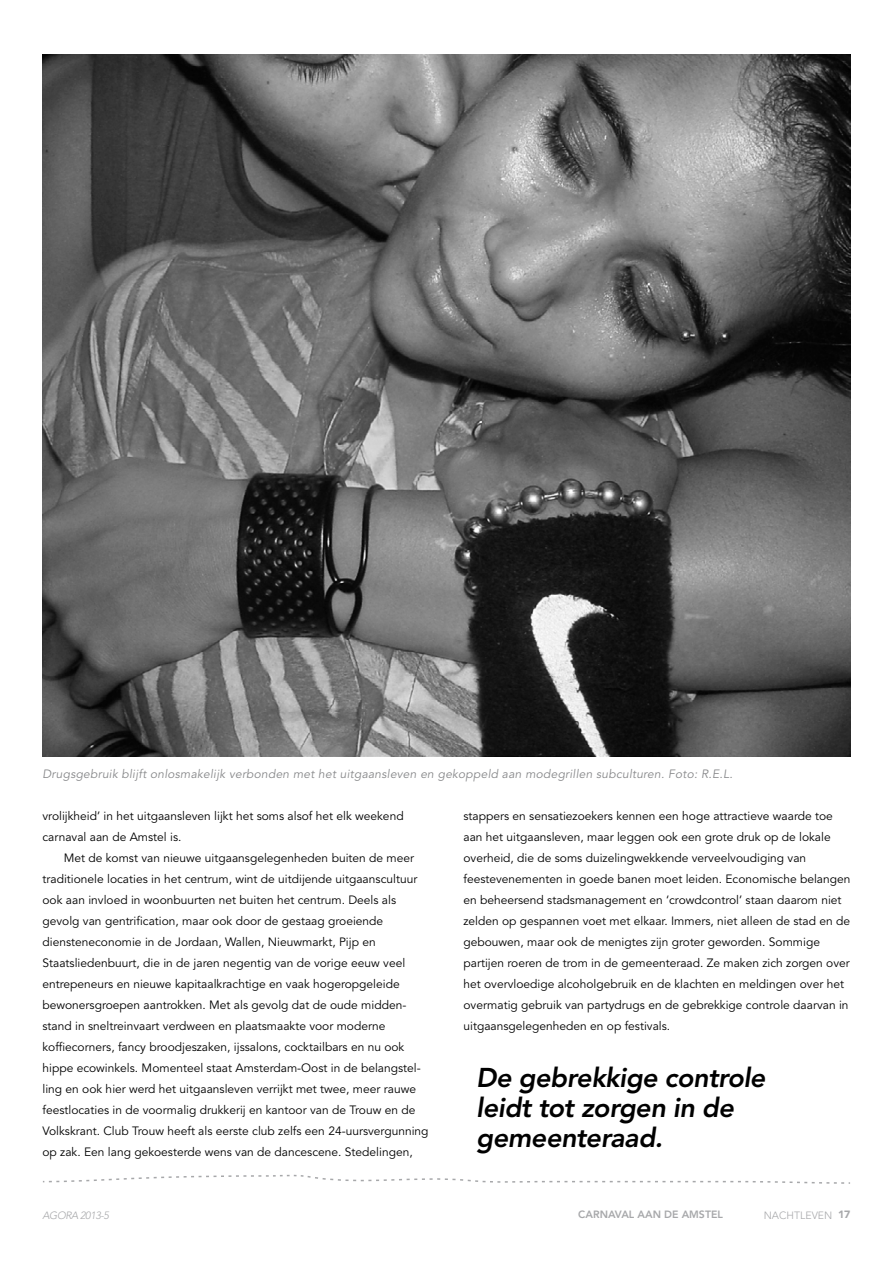
<style>
.page{position:relative;width:893px;height:1263px;background:#fff}
.page>*{position:absolute;margin:0;border:0;box-sizing:border-box;transform-origin:0 0}
.t1{font:italic 800 27px/30px "Avenir LT Std";letter-spacing:-.02em;color:#000}
.t2{font:12px/21px "Avenir LT Std";color:#000}
.t3{font:italic 12px "Avenir LT Std";letter-spacing:.02em;color:#87888a}
.t4{font:800 10.5px "Avenir LT Std";color:#a7a8aa}
.t5{font:300 10.5px "Avenir LT Std";color:#a7a8aa}
.t6{font:italic 300 10.5px "Avenir LT Std";letter-spacing:-.04em;color:#a7a8aa}
.s1{font-weight:900}
</style>
<div class="page">
<img style="left:43px;top:54px;width:807px;height:703px">
<svg style="left:42px;top:1174px;width:808px;height:10px"></svg>
<p class="t3" style="left:43px;top:766px;width:692px">Drugsgebruik blijft onlosmakelijk verbonden met het uitgaansleven en gekoppeld aan modegrillen subculturen. Foto: R.E.L.</p>
<p class="t2" style="left:43px;top:805px;width:363px">vrolijkheid’ in het uitgaansleven lijkt het soms alsof het elk weekend carnaval aan de Amstel is.</p>
<p class="t2" style="left:43px;top:847px;width:388px;text-indent:21px">Met de komst van nieuwe uitgaansgelegenheden buiten de meer traditionele locaties in het centrum, wint de uitdijende uitgaanscultuur ook aan invloed in woonbuurten net buiten het centrum. Deels als gevolg van gentrification, maar ook door de gestaag groeiende diensteneconomie in de Jordaan, Wallen, Nieuwmarkt, Pijp en Staatsliedenbuurt, die in de jaren negentig van de vorige eeuw veel entrepeneurs en nieuwe kapitaalkrachtige en vaak hogeropgeleide bewonersgroepen aantrokken. Met als gevolg dat de oude midden&shy;stand in sneltreinvaart verdween en plaatsmaakte voor moderne koffiecorners, fancy broodjeszaken, ijssalons, cocktailbars en nu ook hippe ecowinkels. Momenteel staat Amsterdam-Oost in de belangstel&shy;ling en ook hier werd het uitgaansleven verrijkt met twee, meer rauwe feestlocaties in de voormalig drukkerij en kantoor van de Trouw en de Volkskrant. Club Trouw heeft als eerste club zelfs een 24-uursvergunning op zak. Een lang gekoesterde wens van de dancescene. Stedelingen,</p>
<p class="t2" style="left:463px;top:805px;width:388px">stappers en sensatiezoekers kennen een hoge attractieve waarde toe aan het uitgaansleven, maar leggen ook een grote druk op de lokale overheid, die de soms duizelingwekkende verveelvoudiging van feestevenementen in goede banen moet leiden. Economische belangen en beheersend stadsmanagement en ‘crowdcontrol’ staan daarom niet zelden op gespannen voet met elkaar. Immers, niet alleen de stad en de gebouwen, maar ook de menigtes zijn groter geworden. Sommige partijen roeren de trom in de gemeenteraad. Ze maken zich zorgen over het overvloedige alcoholgebruik en de klachten en meldingen over het overmatig gebruik van partydrugs en de gebrekkige controle daarvan in uitgaansgelegenheden en op festivals.</p>
<h1 class="t1" style="left:476px;top:1063px;width:291px">De gebrekkige controle leidt tot zorgen in de gemeenteraad.</h1>
<p class="t6" style="left:43px;top:1209px;width:68px">AGORA 2013-5</p>
<p class="t4" style="left:578px;top:1208px;width:68px">CARNAVAL AAN</p>
<p class="t4" style="left:664px;top:1208px;width:60px">DE AMSTEL</p>
<p class="t5" style="left:764px;top:1209px;width:88px">NACHTLEVEN <span class="s1">17</span></p>
</div>
